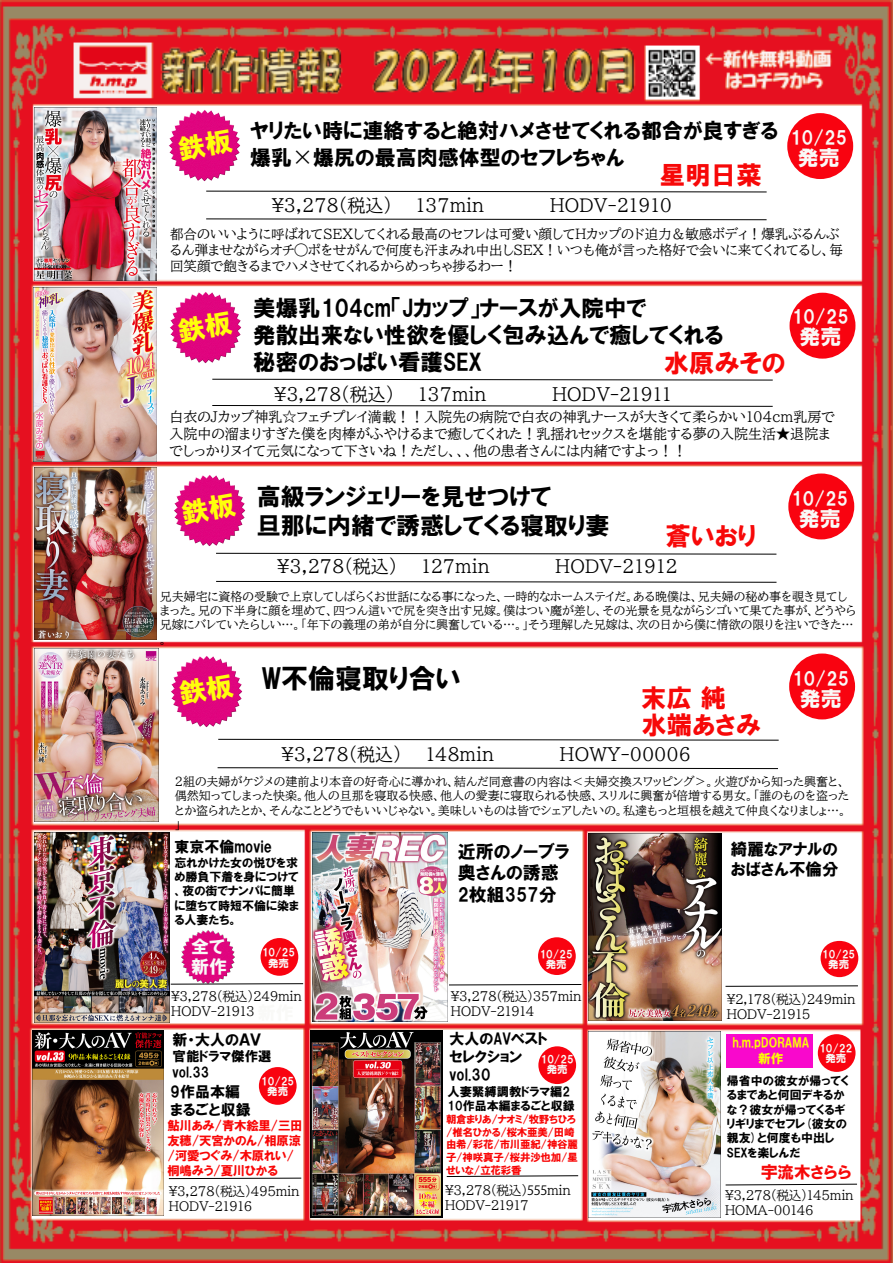
<style>
.page{position:relative;width:893px;height:1263px;background:#fff}
.page>*{position:absolute;margin:0;border:0;box-sizing:border-box;transform-origin:0 0}
.t1{font:27px "HGP Soei Kakugothic UB";color:#000}
.t2{font:25.5px "HGP Soei Kakugothic UB";color:#f70808}
.t3{font:24px "HGP Soei Kakugothic UB";color:#000}
.t4{font:22.5px/27px "HGP Soei Kakugothic UB";color:#000}
.t5{font:21px/27px "HGP Soei Kakugothic UB";color:#000}
.t6{font:21px "HGP Soei Kakugothic UB";color:#f9f9f7}
.t7{font:18px "BIZ UDP Mincho Medium";color:#000}
.t8{font:18px/19.8px "HGP Soei Kakugothic UB";color:#f9f9f7}
.t9{font:18px/21.6px "HGP Soei Kakugothic UB";color:#000}
.t10{font:16.5px/19.8px "HGP Soei Kakugothic UB";color:#000}
.t11{font:16.5px "HGP Soei Kakugothic UB";color:#f70808}
.t12{font:15px/18px "HGP Soei Kakugothic UB";color:#000}
.t13{font:14.1px/16.8px "BIZ UDP Mincho Medium";color:#000}
.t14{font:13.5px/16.2px "BIZ UDP Mincho Medium";color:#000}
.t15{font:13.5px/16.2px "HGP Soei Kakugothic UB";color:#000}
.t16{font:12.75px/15.3px "BIZ UDP Mincho Medium";letter-spacing:-.025em;color:#000}
.t17{font:12.75px/15.3px "HGP Soei Kakugothic UB";color:#fcfc06;text-align:center}
.t18{font:12.45px/15px "HGP Soei Kakugothic UB";letter-spacing:-.025em;color:#f90606}
.t19{font:12.3px "HGP Soei Kakugothic UB";color:#000}
.t20{font:12px/14.4px "BIZ UDP Mincho Medium";color:#000}
.t21{font:12px/14.4px "HGP Soei Kakugothic UB";color:#000}
.t22{font:10.5px/12.6px "HGP Soei Kakugothic UB";letter-spacing:-.025em;color:#f90606}
.t23{font:10.5px/10.2px "HGP Soei Kakugothic UB";color:#f9f9f7;text-align:center}
.s1{font-family:"Koz Go Pr 6 N"}
</style>
<div class="page">
<img style="left:0;top:0;width:893px;height:1263px">
<img style="left:166px;top:108px;width:76px;height:76px">
<div style="left:787px;top:113px;width:66px;height:66px;background:#f90310;border-radius:50%"></div>
<svg style="left:168px;top:1178px;width:134px;height:1px"></svg>
<img style="left:167px;top:289px;width:76px;height:76px">
<svg style="left:446px;top:1175px;width:132px;height:2px"></svg>
<svg style="left:725px;top:1184px;width:132px;height:1px"></svg>
<img style="left:172px;top:473px;width:75px;height:76px">
<div style="left:259px;top:1067px;width:38px;height:38px;background:#f90310;border-radius:50%"></div>
<div style="left:538px;top:1046px;width:38px;height:38px;background:#f90310;border-radius:50%"></div>
<div style="left:818px;top:1034px;width:37px;height:38px;background:#f90310;border-radius:50%"></div>
<svg style="left:206px;top:218px;width:561px;height:2px"></svg>
<svg style="left:216px;top:553px;width:561px;height:1px"></svg>
<div style="left:726px;top:1034px;width:87px;height:34px;background:#f908cc"></div>
<div style="left:789px;top:293px;width:66px;height:66px;background:#f90310;border-radius:50%"></div>
<div style="left:788px;top:473px;width:66px;height:66px;background:#f90310;border-radius:50%"></div>
<div style="left:789px;top:653px;width:66px;height:66px;background:#f90310;border-radius:50%"></div>
<svg style="left:206px;top:191px;width:561px;height:1px"></svg>
<svg style="left:212px;top:405px;width:561px;height:2px"></svg>
<svg style="left:212px;top:379px;width:561px;height:1px"></svg>
<div style="left:261px;top:938px;width:37px;height:38px;background:#f90310;border-radius:50%"></div>
<div style="left:538px;top:937px;width:38px;height:38px;background:#f90310;border-radius:50%"></div>
<div style="left:821px;top:941px;width:37px;height:36px;background:#f90310;border-radius:50%"></div>
<svg style="left:170px;top:983px;width:134px;height:1px"></svg>
<svg style="left:449px;top:984px;width:133px;height:1px"></svg>
<svg style="left:725px;top:985px;width:133px;height:2px"></svg>
<img style="left:179px;top:928px;width:57px;height:57px">
<svg style="left:216px;top:581px;width:561px;height:2px"></svg>
<svg style="left:218px;top:739px;width:561px;height:1px"></svg>
<svg style="left:217px;top:767px;width:561px;height:2px"></svg>
<img style="left:169px;top:653px;width:76px;height:76px">
<img style="left:35px;top:108px;width:122px;height:172px">
<img style="left:34px;top:288px;width:123px;height:173px">
<img style="left:35px;top:468px;width:122px;height:172px">
<img style="left:34px;top:832px;width:135px;height:190px">
<img style="left:35px;top:648px;width:123px;height:174px">
<img style="left:312px;top:833px;width:135px;height:189px">
<img style="left:588px;top:833px;width:133px;height:188px">
<img style="left:32px;top:1031px;width:131px;height:184px">
<img style="left:311px;top:1030px;width:131px;height:187px">
<img style="left:589px;top:1031px;width:132px;height:186px">
<div style="left:177px;top:127px;width:56px;height:34px;background:#e0047f"></div>
<div style="left:177px;top:310px;width:56px;height:33px;background:#e0047f"></div>
<div style="left:181px;top:491px;width:56px;height:34px;background:#e0047f"></div>
<div style="left:178px;top:672px;width:56px;height:34px;background:#e0047f"></div>
<h3 class="t5" style="left:250px;top:117px;width:529px">ヤリたい時に連絡すると絶対ハメさせてくれる都合が良すぎる爆乳<span class="s1">×</span>爆尻の最高肉感体型のセフレちゃん</h3>
<h2 class="t2" style="left:660px;top:162px;width:103px">星明日菜</h2>
<h3 class="t7" style="left:272px;top:196px;width:402px">¥3,278(税込)　　137min　 　　　HODV-21910</h3>
<h3 class="t8" style="left:790px;top:127px;width:58px">10/25</h3>
<h3 class="t6" style="left:798px;top:146px;width:43px">発売</h3>
<p class="t14" style="left:170px;top:226px;width:674px">都合のいいように呼ばれてSEXしてくれる最高のセフレは可愛い顔してHカップのド迫力＆敏感ボディ！爆乳ぶるんぶるん弾ませながらオチ◯ポをせがんで何度も汗まみれ中出しSEX！いつも俺が言った格好で会いに来てくれてるし、毎回笑顔で飽きるまでハメさせてくれるからめっちゃ捗るわー！</p>
<h3 class="t4" style="left:253px;top:294px;width:472px">美爆乳104cm「Jカップ」ナースが入院中で<br>発散出来ない性欲を優しく包み込んで癒してくれる秘密のおっぱい看護SEX</h3>
<h2 class="t2" style="left:664px;top:350px;width:123px">水原みその</h2>
<h3 class="t7" style="left:274px;top:385px;width:399px">¥3,278(税込)　　137min　 　　　HODV-21911</h3>
<h3 class="t8" style="left:792px;top:307px;width:58px">10/25</h3>
<h3 class="t6" style="left:800px;top:326px;width:43px">発売</h3>
<p class="t13" style="left:169px;top:409px;width:667px">白衣のJカップ神乳☆フェチプレイ満載！！入院先の病院で白衣の神乳ナースが大きくて柔らかい104cm乳房で入院中の溜まりすぎた僕を肉棒がふやけるまで癒してくれた！乳揺れセックスを堪能する夢の入院生活★退院までしっかりヌイて元気になって下さいね！ただし、、、他の患者さんには内緒ですよっ！！</p>
<h3 class="t3" style="left:257px;top:484px;width:296px">高級ランジェリーを見せつけて</h3>
<h3 class="t3" style="left:257px;top:513px;width:354px">旦那に内緒で誘惑してくる寝取り妻</h3>
<h2 class="t2" style="left:666px;top:523px;width:92px">蒼いおり</h2>
<h3 class="t8" style="left:792px;top:489px;width:58px">10/25</h3>
<h3 class="t6" style="left:799px;top:508px;width:43px">発売</h3>
<h3 class="t7" style="left:277px;top:557px;width:402px">¥3,278(税込)　　127min　 　　　HODV-21912</h3>
<p class="t20" style="left:160px;top:589px;width:698px">兄夫婦宅に資格の受験で上京してしばらくお世話になる事になった、一時的なホームステイだ。ある晩僕は、兄夫婦の秘め事を覗き見てしまった。兄の下半身に顔を埋めて、四つん這いで尻を突き出す兄嫁。僕はつい魔が差し、その光景を見ながらシゴいて果てた事が、どうやら兄嫁にバレていたらしい…。「年下の義理の弟が自分に興奮している…。」そう理解した兄嫁は、次の日から僕に情欲の限りを注いできた…。</p>
<h1 class="t1" style="left:262px;top:664px;width:201px">W不倫寝取り合い</h1>
<h2 class="t2" style="left:641px;top:685px;width:86px">末広 純</h2>
<h2 class="t2" style="left:641px;top:712px;width:121px">水端あさみ</h2>
<h3 class="t8" style="left:792px;top:668px;width:58px">10/25</h3>
<h3 class="t6" style="left:800px;top:688px;width:43px">発売</h3>
<h3 class="t7" style="left:282px;top:745px;width:411px">¥3,278(税込)　　148min　 　　　HOWY-00006</h3>
<p class="t20" style="left:175px;top:774px;width:676px">2組の夫婦がケジメの建前より本音の好奇心に導かれ、結んだ同意書の内容は＜夫婦交換スワッピング＞。火遊びから知った興奮と、偶然知ってしまった快楽。他人の旦那を寝取る快感、他人の愛妻に寝取られる快感、スリルに興奮が倍増する男女。「誰のものを盗ったとか盗られたとか、そんなことどうでもいいじゃない。美味しいものは皆でシェアしたいの。私達もっと垣根を越えて仲良くなりましょ…。」</p>
<p class="t12" style="left:174px;top:838px;width:99px">東京不倫movie</p>
<p class="t21" style="left:174px;top:855px;width:126px">忘れかけた女の悦びを求め勝負下着を身につけて、夜の街でナンパに簡単に堕ちて時短不倫に染まる人妻たち。</p>
<p class="t23" style="left:262px;top:947px;width:35px">10/25発売</p>
<p class="t16" style="left:171px;top:988px;width:132px">¥3,278(税込)249min<br>HODV-21913</p>
<p class="t16" style="left:451px;top:988px;width:132px">¥3,278(税込)357min<br>HODV-21914</p>
<p class="t16" style="left:727px;top:991px;width:130px">¥2,178(税込)２49min<br>HODV-21915</p>
<h3 class="t10" style="left:731px;top:839px;width:109px">綺麗なアナルのおばさん不倫分</h3>
<h3 class="t9" style="left:458px;top:840px;width:114px">近所のノーブラ奥さんの誘惑<br>2枚組357分</h3>
<h3 class="t8" style="left:191px;top:936px;width:38px">全て新作</h3>
<p class="t23" style="left:540px;top:949px;width:35px">10/25発売</p>
<p class="t23" style="left:822px;top:949px;width:35px">10/25発売</p>
<p class="t12" style="left:450px;top:1029px;width:99px">大人のAVベストセレクションvol.30</p>
<p class="t22" style="left:446px;top:1113px;width:133px">朝倉まりあ/ナオミ/牧野ちひろ/椎名ひかる/桜木亜美/田崎由希/彩花/市川亜紀/神谷麗子/神咲真子/桜井沙也加/星せいな/立花彩香</p>
<p class="t12" style="left:173px;top:1030px;width:90px">新・大人のＡＶ</p>
<p class="t15" style="left:173px;top:1048px;width:101px">官能ドラマ傑作選vol.33</p>
<p class="t12" style="left:171px;top:1082px;width:82px">9作品本編まるごと収録</p>
<p class="t19" style="left:448px;top:1085px;width:124px">人妻緊縛調教ドラマ編2</p>
<p class="t23" style="left:541px;top:1054px;width:35px">10/25発売</p>
<p class="t23" style="left:261px;top:1076px;width:35px">10/25発売</p>
<p class="t21" style="left:448px;top:1098px;width:129px">10作品本編まるごと収録</p>
<p class="t18" style="left:167px;top:1118px;width:137px">鮎川あみ/青木絵里/三田友穂/天宮かのん/相原涼/河愛つぐみ/木原れい/桐嶋みう/夏川ひかる</p>
<p class="t17" style="left:732px;top:1035px;width:78px">h.m.pDORAMA新作</p>
<p class="t23" style="left:819px;top:1043px;width:35px">10/22発売</p>
<p class="t21" style="left:727px;top:1073px;width:124px">帰省中の彼女が帰ってくるまであと何回デキるかな？彼女が帰ってくるギリギリまでセフレ(彼女の親友)と何度も中出し<br>SEXを楽しんだ</p>
<h3 class="t11" style="left:761px;top:1164px;width:92px">宇流木さらら</h3>
<p class="t16" style="left:169px;top:1183px;width:132px">¥3,278(税込)495min<br>HODV-21916</p>
<p class="t16" style="left:445px;top:1182px;width:127px">¥3,278(税込)<span class="s1">555</span>min<br>HODV-21917</p>
<p class="t16" style="left:725px;top:1187px;width:130px">¥3,278(税込)145min<br>HOMA-00146</p>
</div>
